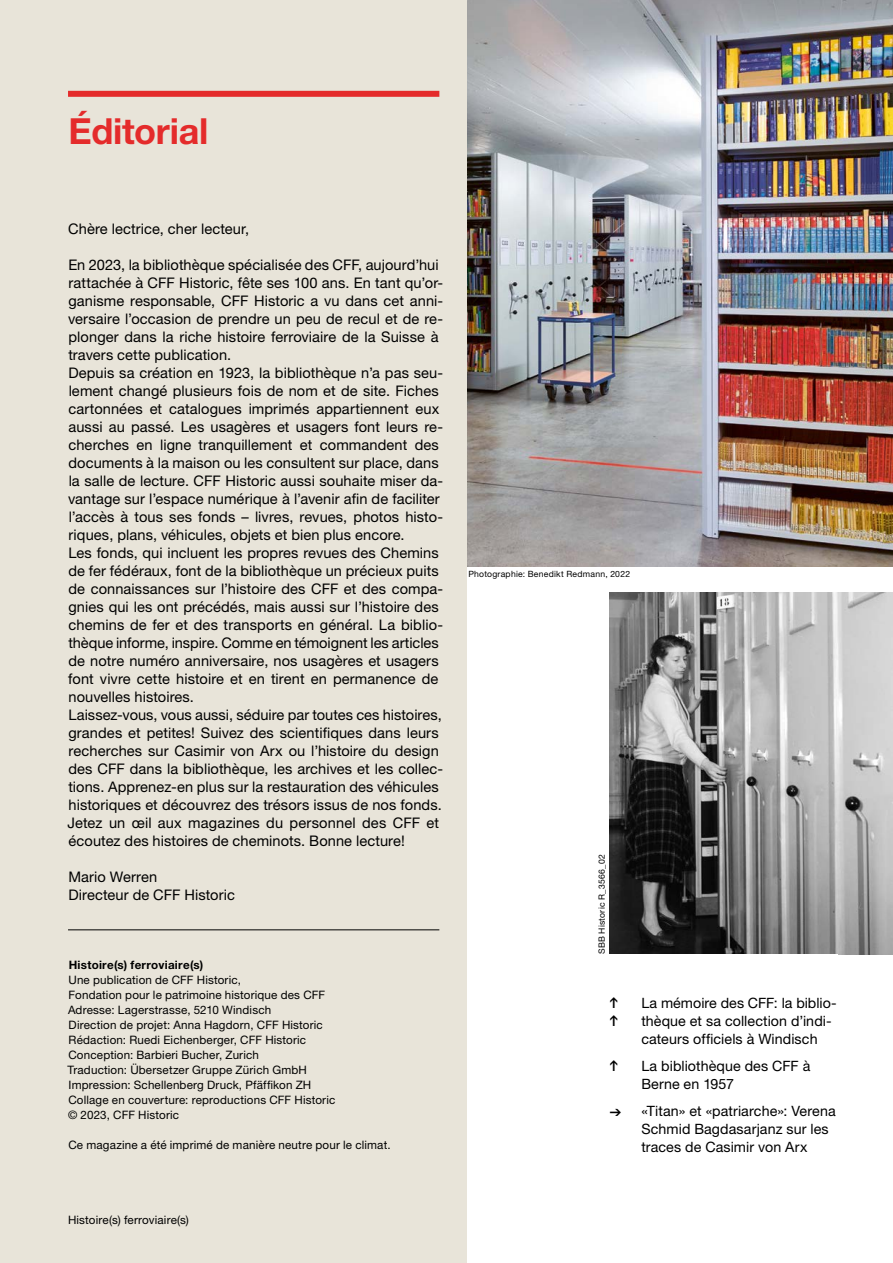
<style>
.page{position:relative;width:893px;height:1263px;background:#fff}
.page>*{position:absolute;margin:0;border:0;box-sizing:border-box;transform-origin:0 0}
.edi-titel{font:700 36px "Helvetica Neue LT Pro";letter-spacing:-.01em;color:#e42b2b}
.A-Bildlegende{font:500 15px "Theinhardt";color:#000}
.a-lauf-1Abschnitt{font:14.7px/18px "Helvetica Neue LT Pro";letter-spacing:.005em;color:#000}
.A-Bildlegende-2{font:14.25px/18px "Helvetica Neue LT Pro";letter-spacing:.005em;color:#000}
.legende-züge{font:11.7px/15px "Helvetica Neue LT Pro";letter-spacing:.015em;color:#000}
.legende-züge-2{font:700 11.7px "Helvetica Neue LT Pro";letter-spacing:.025em;color:#000}
.bildlegende-deutsch{font:8.7px "Helvetica Neue LT Pro";letter-spacing:.025em;color:#000}
.s1{font-family:"Theinhardt";font-weight:500;font-size:15px}
</style>
<div class="page">
<img style="left:466px;top:0;width:427px;height:566px">
<div style="left:0;top:0;width:466px;height:1263px;background:#e8e4d9"></div>
<img style="left:609px;top:593px;width:284px;height:361px">
<div style="left:68px;top:91px;width:371px;height:6px;background:#e42b2b"></div>
<hr style="left:68px;top:929px;width:371px;height:1px;background:#000">
<p class="edi-titel" style="left:68px;top:109px;width:141px">Éditorial</p>
<p class="a-lauf-1Abschnitt" style="left:68px;top:219px;width:182px">Chère lectrice, cher lecteur,</p>
<p class="a-lauf-1Abschnitt" style="left:68px;top:255px;width:377px">En 2023, la bibliothèque spécialisée des CFF, aujourd’hui rattachée à CFF Historic, fête ses 100 ans. En tant qu’or&shy;ganisme responsable, CFF Historic a vu dans cet anni&shy;versaire l’occasion de prendre un peu de recul et de re&shy;plonger dans la riche histoire ferroviaire de la Suisse à travers cette publication.</p>
<p class="a-lauf-1Abschnitt" style="left:68px;top:363px;width:377px">Depuis sa création en 1923, la bibliothèque n’a pas seu&shy;lement changé plusieurs fois de nom et de site. Fiches cartonnées et catalogues imprimés appartiennent eux aussi au passé. Les usagères et usagers font leurs re&shy;cherches en ligne tranquillement et commandent des documents à la maison ou les consultent sur place, dans la salle de lecture. CFF Historic aussi souhaite miser da&shy;vantage sur l’espace numérique à l’avenir afin de faciliter l’accès à tous ses fonds – livres, revues, photos histo&shy;riques, plans, véhicules, objets et bien plus encore.</p>
<p class="a-lauf-1Abschnitt" style="left:68px;top:543px;width:376px">Les fonds, qui incluent les propres revues des Chemins de fer fédéraux, font de la bibliothèque un précieux puits de connaissances sur l’histoire des CFF et des compa&shy;gnies qui les ont précédés, mais aussi sur l’histoire des chemins de fer et des transports en général. La biblio&shy;thèque informe, inspire. Comme en témoignent les articles de notre numéro anniversaire, nos usagères et usagers font vivre cette histoire et en tirent en permanence de nouvelles histoires.</p>
<p class="a-lauf-1Abschnitt" style="left:67px;top:705px;width:377px">Laissez-vous, vous aussi, séduire par toutes ces histoires, grandes et petites! Suivez des scientifiques dans leurs recherches sur Casimir von Arx ou l’histoire du design des CFF dans la bibliothèque, les archives et les collec&shy;tions. Apprenez-en plus sur la restauration des véhicules historiques et découvrez des trésors issus de nos fonds.<br>Jetez un œil aux magazines du personnel des CFF et écoutez des histoires de cheminots. Bonne lecture!</p>
<p class="a-lauf-1Abschnitt" style="left:68px;top:867px;width:90px">Mario Werren</p>
<p class="a-lauf-1Abschnitt" style="left:68px;top:885px;width:168px">Directeur de CFF Historic</p>
<p class="legende-züge-2" style="left:69px;top:958px;width:136px">Histoire(s) ferroviaire(s)</p>
<p class="legende-züge" style="left:69px;top:972px;width:258px">Une publication de CFF Historic,<br>Fondation pour le patrimoine historique des CFF</p>
<p class="legende-züge" style="left:68px;top:1002px;width:205px">Adresse: Lagerstrasse, 5210 Windisch</p>
<p class="legende-züge" style="left:69px;top:1017px;width:256px">Direction de projet: Anna Hagdorn, CFF Historic</p>
<p class="legende-züge" style="left:69px;top:1032px;width:239px">Rédaction: Ruedi Eichenberger, CFF Historic</p>
<p class="legende-züge" style="left:68px;top:1047px;width:192px">Conception: Barbieri Bucher, Zurich</p>
<p class="legende-züge" style="left:68px;top:1062px;width:241px">Traduction: Übersetzer Gruppe Zürich GmbH</p>
<p class="legende-züge" style="left:69px;top:1077px;width:244px">Impression: Schellenberg Druck, Pfäffikon ZH</p>
<p class="legende-züge" style="left:68px;top:1092px;width:269px">Collage en couverture: reproductions CFF Historic © 2023, CFF Historic</p>
<p class="legende-züge" style="left:68px;top:1137px;width:324px">Ce magazine a été imprimé de manière neutre pour le climat.</p>
<p class="legende-züge" style="left:68px;top:1212px;width:122px">Histoire(s) ferroviaire(s)</p>
<p class="bildlegende-deutsch" style="left:468px;top:568px;width:163px">Photographie: Benedikt Redmann, 2022</p>
<p class="bildlegende-deutsch" style="left:596px;top:954px;width:102px;rotate:-90deg">SBB Historic R_3566_02</p>
<p class="A-Bildlegende" style="left:609px;top:994px;width:10px">↑</p>
<p class="A-Bildlegende-2" style="left:641px;top:994px;width:197px">La mémoire des CFF: la biblio-</p>
<p class="A-Bildlegende" style="left:609px;top:1012px;width:10px">↑</p>
<p class="A-Bildlegende-2" style="left:641px;top:1012px;width:192px">thèque et sa collection d’indi&shy;cateurs officiels à Windisch</p>
<p class="A-Bildlegende" style="left:609px;top:1057px;width:10px">↑</p>
<p class="A-Bildlegende-2" style="left:641px;top:1057px;width:171px">La bibliothèque des CFF à<br>Berne en 1957</p>
<p class="A-Bildlegende-2" style="left:641px;top:1102px;width:196px;text-indent:-32px"><span class="s1">→</span> «Titan» et «patriarche»: Verena<br>Schmid Bagdasarjanz sur les traces de Casimir von Arx</p>
</div>
